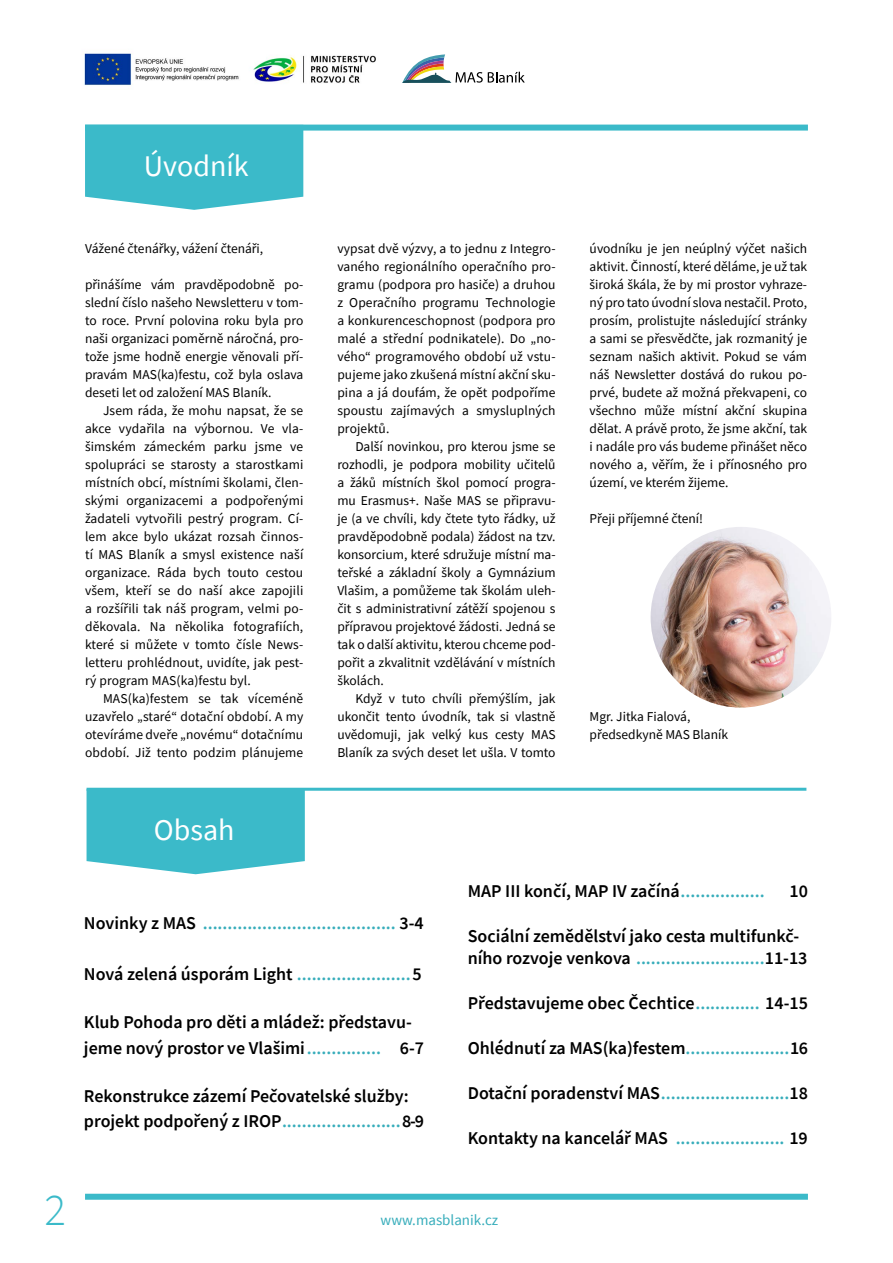
<style>
.page{position:relative;width:893px;height:1263px;background:#fff}
.page>*{position:absolute;margin:0;border:0;box-sizing:border-box;transform-origin:0 0}
.t1{font:300 45px "Source Sans Pro";color:#3bbac9}
.t2{font:30px "Source Sans Pro";color:#fff}
.t3{font:600 18px/25.5px "Source Sans Pro";color:#000}
.t4{font:600 18px "Source Sans Pro";color:#37adbb}
.t5{font:15px "Source Sans Pro";color:#37adbb}
.t6{font:13.5px/18px "Source Sans Pro";color:#000;text-align:justify}
.s1{color:#000}
.s2{color:#37adbb}
</style>
<div class="page">
<img style="left:84px;top:53px;width:292px;height:33px">
<img style="left:651px;top:527px;width:180px;height:181px;border-radius:90px">
<svg style="left:402px;top:54px;width:123px;height:29px"></svg>
<svg style="left:87px;top:789px;width:218px;height:85px;background:#49bfcd"></svg>
<svg style="left:85px;top:125px;width:218px;height:85px;background:#4bbfcd"></svg>
<div style="left:88px;top:1194px;width:717px;height:6px;background:#3bbac9"></div>
<div style="left:88px;top:125px;width:717px;height:6px;background:#3bbac9"></div>
<hr style="left:88px;top:788px;width:717px;height:3px;background:#3bbac9">
<h2 class="t2" style="left:144px;top:147px;width:106px">Úvodník</h2>
<p class="t6" style="left:85px;top:240px;width:180px">Vážené čtenářky, vážení čtenáři,</p>
<p class="t6" style="left:85px;top:276px;width:220px">přinášíme vám pravděpodobně po&shy;slední číslo našeho Newsletteru v tom&shy;to roce. První polovina roku byla pro naši organizaci poměrně náročná, pro&shy;tože jsme hodně energie věnovali pří&shy;pravám MAS(ka)festu, což byla oslava deseti let od založení MAS Blaník.</p>
<p class="t6" style="left:85px;top:402px;width:220px;text-indent:18px">Jsem ráda, že mohu napsat, že se akce vydařila na výbornou. Ve vla&shy;šimském zámeckém parku jsme ve spolupráci se starosty a starostkami místních obcí, místními školami, člen&shy;skými organizacemi a podpořenými žadateli vytvořili pestrý program. Cí&shy;lem akce bylo ukázat rozsah činnos&shy;tí MAS Blaník a smysl existence naší organizace. Ráda bych touto cestou všem, kteří se do naší akce zapojili a rozšířili tak náš program, velmi po&shy;děkovala. Na několika fotografiích, které si můžete v tomto čísle News&shy;letteru prohlédnout, uvidíte, jak pest&shy;rý program MAS(ka)festu byl.</p>
<p class="t6" style="left:85px;top:690px;width:220px;text-indent:18px">MAS(ka)festem se tak víceméně uzavřelo „staré“ dotační období. A my otevíráme dveře „novému“ dotačnímu období. Již tento podzim plánujeme</p>
<p class="t6" style="left:337px;top:240px;width:220px">vypsat dvě výzvy, a to jednu z Integro&shy;vaného regionálního operačního pro&shy;gramu (podpora pro hasiče) a druhou z Operačního programu Technologie a konkurenceschopnost (podpora pro malé a střední podnikatele). Do „no&shy;vého“ programového období už vstu&shy;pujeme jako zkušená místní akční sku&shy;pina a já doufám, že opět podpoříme spoustu zajímavých a smysluplných projektů.</p>
<p class="t6" style="left:337px;top:438px;width:220px;text-indent:18px">Další novinkou, pro kterou jsme se rozhodli, je podpora mobility učitelů a žáků místních škol pomocí progra&shy;mu Erasmus+. Naše MAS se připravu&shy;je (a ve chvíli, kdy čtete tyto řádky, už pravděpodobně podala) žádost na tzv. konsorcium, které sdružuje místní ma&shy;teřské a základní školy a Gymnázium Vlašim, a pomůžeme tak školám uleh&shy;čit s administrativní zátěží spojenou s přípravou projektové žádosti. Jedná se tak o další aktivitu, kterou chceme pod&shy;pořit a zkvalitnit vzdělávání v místních školách.</p>
<p class="t6" style="left:337px;top:690px;width:220px;text-indent:18px">Když v tuto chvíli přemýšlím, jak ukončit tento úvodník, tak si vlastně uvědomuji, jak velký kus cesty MAS Blaník za svých deset let ušla. V tomto</p>
<p class="t6" style="left:590px;top:240px;width:219px">úvodníku je jen neúplný výčet našich aktivit. Činností, které děláme, je už tak široká škála, že by mi prostor vyhraze&shy;ný pro tato úvodní slova nestačil. Proto, prosím, prolistujte následující stránky a sami se přesvědčte, jak rozmanitý je seznam našich aktivit. Pokud se vám náš Newsletter dostává do rukou po&shy;prvé, budete až možná překvapeni, co všechno může místní akční skupina dělat. A právě proto, že jsme akční, tak i nadále pro vás budeme přinášet něco nového a, věřím, že i přínosného pro území, ve kterém žijeme.</p>
<p class="t6" style="left:590px;top:510px;width:115px">Přeji příjemné čtení!</p>
<p class="t6" style="left:590px;top:708px;width:140px">Mgr. Jitka Fialová, předsedkyně MAS Blaník</p>
<h2 class="t2" style="left:154px;top:811px;width:82px">Obsah</h2>
<h3 class="t4" style="left:84px;top:911px;width:341px"><span class="s1">Novinky z MAS</span> ....................................... <span class="s1">3-4</span></h3>
<h3 class="t3" style="left:84px;top:961px;width:339px">Nová zelená úsporám Light <span class="s2">.......................</span>5</h3>
<h3 class="t3" style="left:84px;top:1009px;width:342px">Klub Pohoda pro děti a mládež: představu&shy;jeme nový prostor ve Vlašimi<span class="s2">...............</span> 6-7</h3>
<h3 class="t3" style="left:84px;top:1083px;width:342px">Rekonstrukce zázemí Pečovatelské služby: projekt podpořený z IROP<span class="s2">........................</span>8-9</h3>
<h3 class="t3" style="left:468px;top:878px;width:298px">MAP III končí, MAP IV začíná<span class="s2">.................</span></h3>
<h3 class="t3" style="left:789px;top:878px;width:20px">10</h3>
<h3 class="t3" style="left:468px;top:924px;width:341px;line-height:22.5px">Sociální zemědělství jako cesta multifunkč&shy;ního rozvoje venkova <span class="s2">..........................</span>11-13</h3>
<h3 class="t3" style="left:468px;top:990px;width:342px">Představujeme obec Čechtice<span class="s2">.............</span> 14-15</h3>
<h3 class="t3" style="left:468px;top:1035px;width:342px">Ohlédnutí za MAS(ka)festem<span class="s2">.....................</span>16</h3>
<h3 class="t4" style="left:468px;top:1081px;width:342px"><span class="s1">Dotační poradenství MAS</span>..........................<span class="s1">18</span></h3>
<h3 class="t3" style="left:468px;top:1125px;width:342px">Kontakty na kancelář MAS <span class="s2">......................</span> 19</h3>
<h1 class="t1" style="left:45px;top:1183px;width:23px">2</h1>
<p class="t5" style="left:381px;top:1211px;width:119px">www.masblanik.cz</p>
</div>
